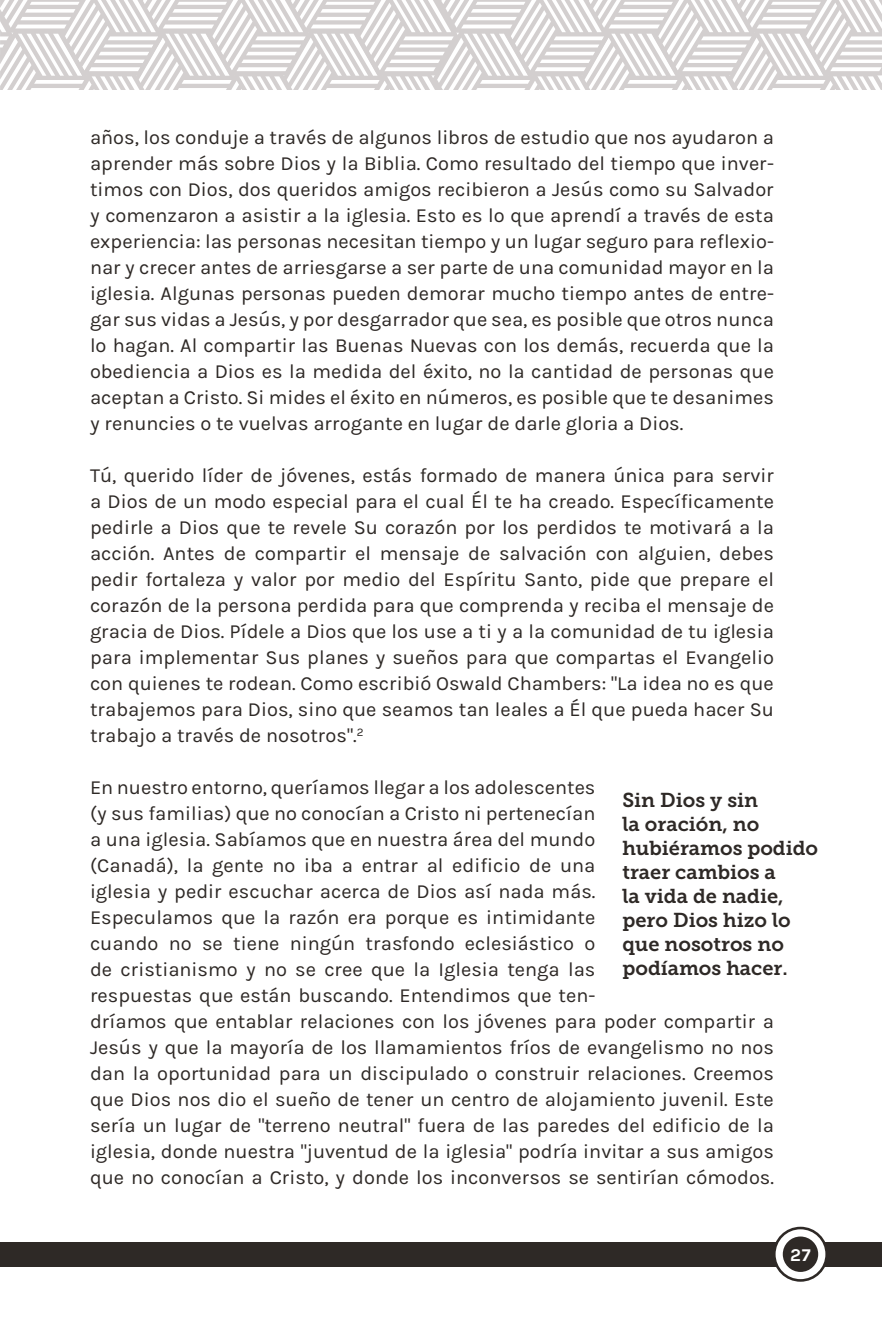
<style>
.page{position:relative;width:882px;height:1332px;background:#fff}
.page>*{position:absolute;margin:0;border:0;box-sizing:border-box;transform-origin:0 0}
.Paragraph_Text_10__D{font:20px/26px "Karla";color:#2e2926;text-align:justify}
.Pull_Quotes_Left_Ali{font:20px/24px "Museo Slab 700";color:#2e2926}
.t1{font:700 18px "Karla";color:#fff}
</style>
<div class="page">
<div style="left:0;top:1242px;width:882px;height:24px;background:#2e2926"></div>
<svg style="left:0;top:0;width:882px;height:90px"></svg>
<svg style="left:773px;top:1227px;width:55px;height:55px"></svg>
<div style="left:776px;top:1229px;width:49px;height:50px;background:#fff;border-radius:50%"></div>
<div style="left:783px;top:1237px;width:35px;height:35px;background:#2e2926;border-radius:50%"></div>
<p class="Paragraph_Text_10__D" style="left:90px;top:125px;width:686px">años, los conduje a través de algunos libros de estudio que nos ayudaron a aprender más sobre Dios y la Biblia. Como resultado del tiempo que inver&shy;timos con Dios, dos queridos amigos recibieron a Jesús como su Salvador y comenzaron a asistir a la iglesia. Esto es lo que aprendí a través de esta experiencia: las personas necesitan tiempo y un lugar seguro para reflexio&shy;nar y crecer antes de arriesgarse a ser parte de una comunidad mayor en la iglesia. Algunas personas pueden demorar mucho tiempo antes de entre&shy;gar sus vidas a Jesús, y por desgarrador que sea, es posible que otros nunca lo hagan. Al compartir las Buenas Nuevas con los demás, recuerda que la obediencia a Dios es la medida del éxito, no la cantidad de personas que aceptan a Cristo. Si mides el éxito en números, es posible que te desanimes y renuncies o te vuelvas arrogante en lugar de darle gloria a Dios.</p>
<p class="Paragraph_Text_10__D" style="left:90px;top:463px;width:686px">Tú, querido líder de jóvenes, estás formado de manera única para servir a Dios de un modo especial para el cual Él te ha creado. Específicamente pedirle a Dios que te revele Su corazón por los perdidos te motivará a la acción. Antes de compartir el mensaje de salvación con alguien, debes pedir fortaleza y valor por medio del Espíritu Santo, pide que prepare el corazón de la persona perdida para que comprenda y reciba el mensaje de gracia de Dios. Pídele a Dios que los use a ti y a la comunidad de tu iglesia para implementar Sus planes y sueños para que compartas el Evangelio con quienes te rodean. Como escribió Oswald Chambers: "La idea no es que trabajemos para Dios, sino que seamos tan leales a Él que pueda hacer Su trabajo a través de nosotros".<sup>2</sup></p>
<p class="Paragraph_Text_10__D" style="left:90px;top:775px;width:686px;text-align:left">En nuestro entorno, queríamos llegar a los adolescentes<br>(y sus familias) que no conocían a Cristo ni pertenecían<br>a una iglesia. Sabíamos que en nuestra área del mundo<br>(Canadá), la gente no iba a entrar al edificio de una<br>iglesia y pedir escuchar acerca de Dios así nada más.<br>Especulamos que la razón era porque es intimidante<br>cuando no se tiene ningún trasfondo eclesiástico o<br>de cristianismo y no se cree que la Iglesia tenga las<br>respuestas que están buscando. Entendimos que ten-<br>dríamos que entablar relaciones con los jóvenes para poder compartir a Jesús y que la mayoría de los llamamientos fríos de evangelismo no nos dan la oportunidad para un discipulado o construir relaciones. Creemos que Dios nos dio el sueño de tener un centro de alojamiento juvenil. Este sería un lugar de "terreno neutral" fuera de las paredes del edificio de la iglesia, donde nuestra "juventud de la iglesia" podría invitar a sus amigos que no conocían a Cristo, y donde los inconversos se sentirían cómodos.</p>
<p class="Pull_Quotes_Left_Ali" style="left:622px;top:788px;width:197px">Sin Dios y sin<br>la oración, no hubiéramos podido traer cambios a<br>la vida de nadie, pero Dios hizo lo que nosotros no podíamos hacer.</p>
<p class="t1" style="left:790px;top:1244px;width:22px">27</p>
</div>
